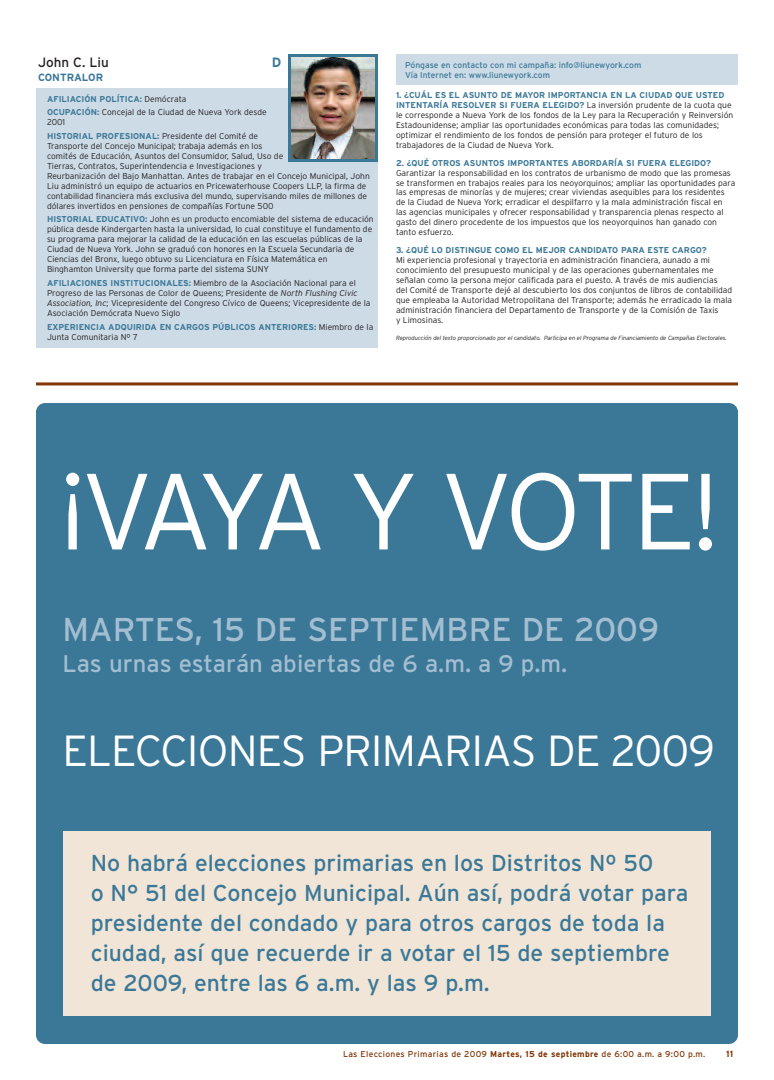
<style>
.page{position:relative;width:774px;height:1080px;background:#fff}
.page>*{position:absolute;margin:0;border:0;box-sizing:border-box;transform-origin:0 0}
.t1{font:300 108px "Interstate";letter-spacing:-.1em;color:#fff}
.t2{font:300 43.5px "Interstate";letter-spacing:-.02em;color:#fff}
.t3{font:33px "Interstate";color:#a4bed1}
.t4{font:24px "Interstate";color:#a4bed1}
.t5{font:23px/30px "Interstate";color:#3b7897}
.t6{font:13.5px "Interstate";color:#231f20}
.t7{font:700 13.5px "Interstate";color:#3b7897}
.t8{font:700 10.5px "Interstate";color:#3b7897}
.t9{font:700 9px "Interstate";color:#803605}
.t10{font:300 8.5px/10px "Interstate";color:#231f20}
.t11{font:700 8.5px/10px "Interstate";color:#3b7897}
.t12{font:8.5px/10px "Interstate";color:#3b7897}
.t13{font:8.5px "Interstate";letter-spacing:.035em;color:#803605}
.t14{font:italic 300 6px "Interstate";letter-spacing:-.015em;color:#231f20}
.s1{font-weight:700;color:#3b7897}
.s2{font-style:italic}
.s3{font-weight:300;color:#231f20}
.s4{font-weight:700}
</style>
<div class="page">
<hr style="left:36px;top:382px;width:702px;height:3px;background:#803605">
<div style="left:36px;top:403px;width:702px;height:641px;background:#3b7897;border-radius:9px"></div>
<div style="left:63px;top:832px;width:648px;height:184px;background:#f0e5d7"></div>
<div style="left:396px;top:54px;width:342px;height:31px;background:#cddbe7"></div>
<div style="left:36px;top:88px;width:342px;height:260px;background:#cddbe7"></div>
<img style="left:292px;top:58px;width:82px;height:100px">
<div style="left:288px;top:54px;width:90px;height:108px;border:3px solid #3b7897"></div>
<h3 class="t6" style="left:38px;top:54px;width:72px">John C. Liu</h3>
<p class="t8" style="left:38px;top:71px;width:67px">CONTRALOR</p>
<p class="t10" style="left:47px;top:92px;width:221px;line-height:13.6px"><span class="s1">AFILIACIÓN POLÍTICA:</span> Demócrata<br><span class="s1">OCUPACIÓN:</span> Concejal de la Ciudad de Nueva York desde</p>
<p class="t10" style="left:47px;top:115px;width:213px;line-height:13.6px">2001<br><span class="s1">HISTORIAL PROFESIONAL:</span> Presidente del Comité de</p>
<p class="t10" style="left:47px;top:141px;width:324px">Transporte del Concejo Municipal; trabaja además en los<br>comités de Educación, Asuntos del Consumidor, Salud, Uso de<br>Tierras, Contratos, Superintendencia e Investigaciones y<br>Reurbanización del Bajo Manhattan. Antes de trabajar en el Concejo Municipal, John Liu administró un equipo de actuarios en Pricewaterhouse Coopers LLP, la firma de contabilidad financiera más exclusiva del mundo, supervisando miles de millones de dólares invertidos en pensiones de compañías Fortune 500</p>
<p class="t10" style="left:47px;top:214px;width:328px"><span class="s1">HISTORIAL EDUCATIVO:</span> John es un producto encomiable del sistema de educación pública desde Kindergarten hasta la universidad, lo cual constituye el fundamento de su programa para mejorar la calidad de la educación en las escuelas públicas de la Ciudad de Nueva York. John se graduó con honores en la Escuela Secundaria de Ciencias del Bronx, luego obtuvo su Licenciatura en Física Matemática en Binghamton University que forma parte del sistema SUNY</p>
<p class="t10" style="left:47px;top:278px;width:325px"><span class="s1">AFILIACIONES INSTITUCIONALES:</span> Miembro de la Asociación Nacional para el Progreso de las Personas de Color de Queens; Presidente de <span class="s2">North Flushing Civic Association, Inc</span>; Vicepresidente del Congreso Cívico de Queens; Vicepresidente de la Asociación Demócrata Nuevo Siglo</p>
<p class="t11" style="left:47px;top:322px;width:328px">EXPERIENCIA ADQUIRIDA EN CARGOS PÚBLICOS ANTERIORES: <span class="s3">Miembro de la<br>Junta Comunitaria Nº 7</span></p>
<h3 class="t7" style="left:272px;top:54px;width:11px">D</h3>
<p class="t12" style="left:405px;top:60px;width:238px">Póngase en contacto con mi campaña: info@liunewyork.com<br>Vía Internet en: www.liunewyork.com</p>
<p class="t10" style="left:396px;top:90px;width:339px"><span class="s1">1. ¿CUÁL ES EL ASUNTO DE MAYOR IMPORTANCIA EN LA CIUDAD QUE USTED INTENTARÍA RESOLVER SI FUERA ELEGIDO?</span> La inversión prudente de la cuota que le corresponde a Nueva York de los fondos de la Ley para la Recuperación y Reinversión Estadounidense; ampliar las oportunidades económicas para todas las comunidades; optimizar el rendimiento de los fondos de pensión para proteger el futuro de los trabajadores de la Ciudad de Nueva York.</p>
<p class="t11" style="left:396px;top:158px;width:317px">2. ¿QUÉ OTROS ASUNTOS IMPORTANTES ABORDARÍA SI FUERA ELEGIDO?</p>
<p class="t10" style="left:396px;top:168px;width:341px">Garantizar la responsabilidad en los contratos de urbanismo de modo que las promesas se transformen en trabajos reales para los neoyorquinos; ampliar las oportunidades para las empresas de minorías y de mujeres; crear viviendas asequibles para los residentes de la Ciudad de Nueva York; erradicar el despilfarro y la mala administración fiscal en las agencias municipales y ofrecer responsabilidad y transparencia plenas respecto al gasto del dinero procedente de los impuestos que los neoyorquinos han ganado con tanto esfuerzo.</p>
<p class="t11" style="left:396px;top:245px;width:312px">3. ¿QUÉ LO DISTINGUE COMO EL MEJOR CANDIDATO PARA ESTE CARGO?</p>
<p class="t10" style="left:396px;top:255px;width:338px">Mi experiencia profesional y trayectoria en administración financiera, aunado a mi conocimiento del presupuesto municipal y de las operaciones gubernamentales me señalan como la persona mejor calificada para el puesto. A través de mis audiencias<br>del Comité de Transporte dejé al descubierto los dos conjuntos de libros de contabilidad que empleaba la Autoridad Metropolitana del Transporte; además he erradicado la mala administración financiera del Departamento de Transporte y de la Comisión de Taxis<br>y Limosinas.</p>
<p class="t14" style="left:396px;top:335px;width:332px">Reproducción del texto proporcionado por el candidato. Participa en el Programa de Financiamiento de Campañas Electorales.</p>
<h1 class="t1" style="left:58px;top:449px;width:663px">¡VAYA Y VOTE!</h1>
<h3 class="t3" style="left:63px;top:610px;width:598px">MARTES, 15 DE SEPTIEMBRE DE 2009</h3>
<h3 class="t4" style="left:63px;top:649px;width:506px">Las urnas estarán abiertas de 6 a.m. a 9 p.m.</h3>
<h2 class="t2" style="left:62px;top:725px;width:654px">ELECCIONES PRIMARIAS DE 2009</h2>
<p class="t5" style="left:91px;top:848px;width:599px">No habrá elecciones primarias en los Distritos Nº 50<br>o N° 51 del Concejo Municipal. Aún así, podrá votar para presidente del condado y para otros cargos de toda la ciudad, así que recuerde ir a votar el 15 de septiembre de 2009, entre las 6 a.m. y las 9 p.m.</p>
<p class="t13" style="left:343px;top:1050px;width:364px">Las Elecciones Primarias de 2009 <span class="s4">Martes, 15 de septiembre</span> de 6:00 a.m. a 9:00 p.m.</p>
<p class="t9" style="left:726px;top:1049px;width:8px">11</p>
</div>
